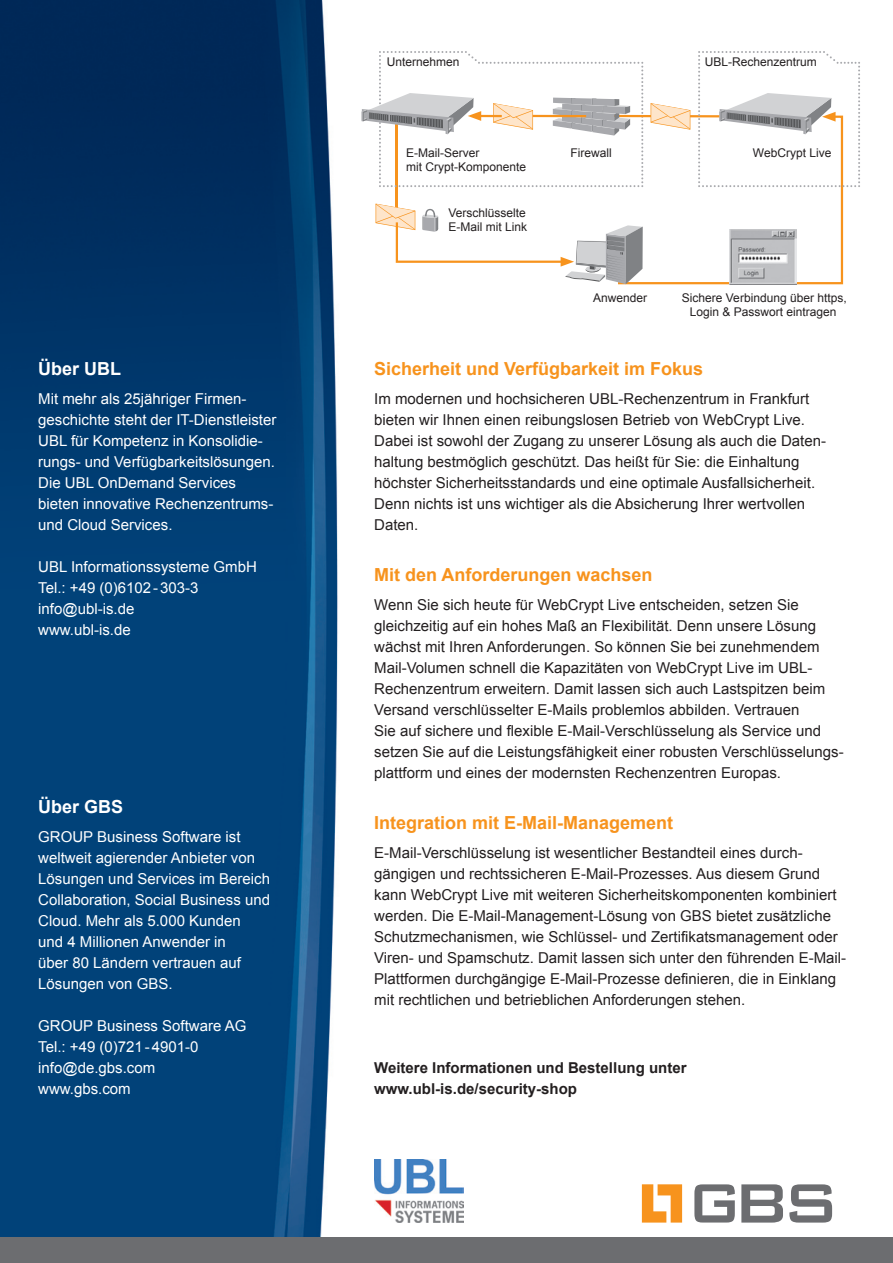
<style>
.page{position:relative;width:893px;height:1263px;background:#fff}
.page>*{position:absolute;margin:0;border:0;box-sizing:border-box;transform-origin:0 0}
.t1{font:700 18px "Arial";color:#f7931d}
.t2{font:700 18px "Arial";color:#fff}
.t3{font:15px/21px "Arial";color:#231f20}
.t4{font:15px/21px "Arial";color:#fff}
.t5{font:700 15px/21px "Arial";color:#231f20}
.t6{font:12px/14px "Arial";color:#231f20}
</style>
<div class="page">
<img style="left:0;top:0;width:338px;height:1237px">
<div style="left:0;top:1237px;width:893px;height:26px;background:#6c6d70"></div>
<svg style="left:642px;top:1184px;width:40px;height:38px"></svg>
<svg style="left:694px;top:1184px;width:41px;height:38px"></svg>
<svg style="left:741px;top:1184px;width:42px;height:38px"></svg>
<svg style="left:789px;top:1184px;width:43px;height:38px"></svg>
<img style="left:374px;top:1160px;width:89px;height:62px">
<svg style="left:361px;top:51px;width:499px;height:233px"></svg>
<p class="t2" style="left:38px;top:356px;width:84px">Über UBL</p>
<p class="t4" style="left:38px;top:388px;width:240px">Mit mehr als 25jähriger Firmen&shy;geschichte steht der IT-Dienstleister<br>UBL für Kompetenz in Konsolidie&shy;rungs- und Verfügbarkeitslösungen.<br>Die UBL OnDemand Services bieten innovative Rechenzentrums&shy;und Cloud Services.</p>
<p class="t4" style="left:38px;top:556px;width:220px">UBL Informationssysteme GmbH<br>Tel.: +49 (0)6102 - 303-3 info@ubl-is.de<br>www.ubl-is.de</p>
<p class="t2" style="left:38px;top:794px;width:87px">Über GBS</p>
<p class="t4" style="left:38px;top:826px;width:233px">GROUP Business Software ist weltweit agierender Anbieter von<br>Lösungen und Services im Bereich<br>Collaboration, Social Business und<br>Cloud. Mehr als 5.000 Kunden<br>und 4 Millionen Anwender in<br>über 80 Ländern vertrauen auf<br>Lösungen von GBS.</p>
<p class="t4" style="left:38px;top:1015px;width:210px">GROUP Business Software AG<br>Tel.: +49 (0)721 - 4901-0 info@de.gbs.com www.gbs.com</p>
<p class="t6" style="left:387px;top:55px;width:74px">Unternehmen</p>
<p class="t6" style="left:705px;top:55px;width:114px">UBL-Rechen zentrum</p>
<p class="t6" style="left:406px;top:146px;width:75px">E-Mail-Server</p>
<p class="t6" style="left:570px;top:146px;width:43px">Firewall</p>
<p class="t6" style="left:406px;top:160px;width:122px">mit Crypt-Komponente</p>
<p class="t6" style="left:753px;top:146px;width:80px">WebCrypt Live</p>
<p class="t6" style="left:448px;top:206px;width:80px">Verschlüsselte<br>E-Mail mit Link</p>
<p class="t6" style="left:593px;top:290px;width:56px">Anwender</p>
<p class="t6" style="left:682px;top:290px;width:166px;line-height:14.4px;text-align:center">Sichere Verbindung über https,<br>Login &amp; Passwort eintragen</p>
<p class="t1" style="left:374px;top:356px;width:331px">Sicherheit und Verfügbarkeit im Fokus</p>
<p class="t3" style="left:374px;top:388px;width:453px">Im modernen und hochsicheren UBL-Rechenzentrum in Frankfurt bieten wir Ihnen einen reibungslosen Betrieb von WebCrypt Live.<br>Dabei ist sowohl der Zugang zu unserer Lösung als auch die Daten&shy;haltung bestmöglich geschützt. Das heißt für Sie: die Einhaltung höchster Sicherheitsstandards und eine opti male Ausfall sicherheit.<br>Denn nichts ist uns wichtiger als die Ab sicherung Ihrer wertvollen Daten.</p>
<p class="t1" style="left:374px;top:562px;width:280px">Mit den Anforderungen wachsen</p>
<p class="t3" style="left:374px;top:594px;width:471px">Wenn Sie sich heute für WebCrypt Live entscheiden, setzen Sie gleichzeitig auf ein hohes Maß an Flexibilität. Denn unsere Lösung wächst mit Ihren Anforderungen. So können Sie bei zu nehmendem Mail-Volumen schnell die Kapazitäten von WebCrypt Live im UBL-Rechen zentrum erweitern. Damit lassen sich auch Lastspitzen beim Versand verschlüsselter E-Mails problemlos abbilden. Vertrauen<br>Sie auf sichere und flexible E-Mail-Verschlüsselung als Service und setzen Sie auf die Leistungsfähigkeit einer robusten Verschlüsselungs&shy;plattform und eines der modernsten Rechenzentren Europas.</p>
<p class="t1" style="left:374px;top:810px;width:301px">Integration mit E-Mail-Management</p>
<p class="t3" style="left:374px;top:842px;width:473px">E-Mail-Verschlüsselung ist wesentlicher Bestandteil eines durch&shy;gängigen und rechtssicheren E-Mail-Prozesses. Aus diesem Grund kann WebCrypt Live mit weiteren Sicherheitskomponenten kombiniert werden. Die E-Mail-Management-Lösung von GBS bietet zusätzliche Schutzmechanismen, wie Schlüssel- und Zertifikats management oder Viren- und Spamschutz. Damit lassen sich unter den führenden E-Mail-Plattformen durchgängige E-Mail-Prozesse definieren, die in Einklang mit rechtlichen und betrieblichen An forderungen stehen.</p>
<p class="t5" style="left:374px;top:1058px;width:314px">Weitere Informationen und Bestellung unter www.ubl-is.de/security-shop</p>
</div>
